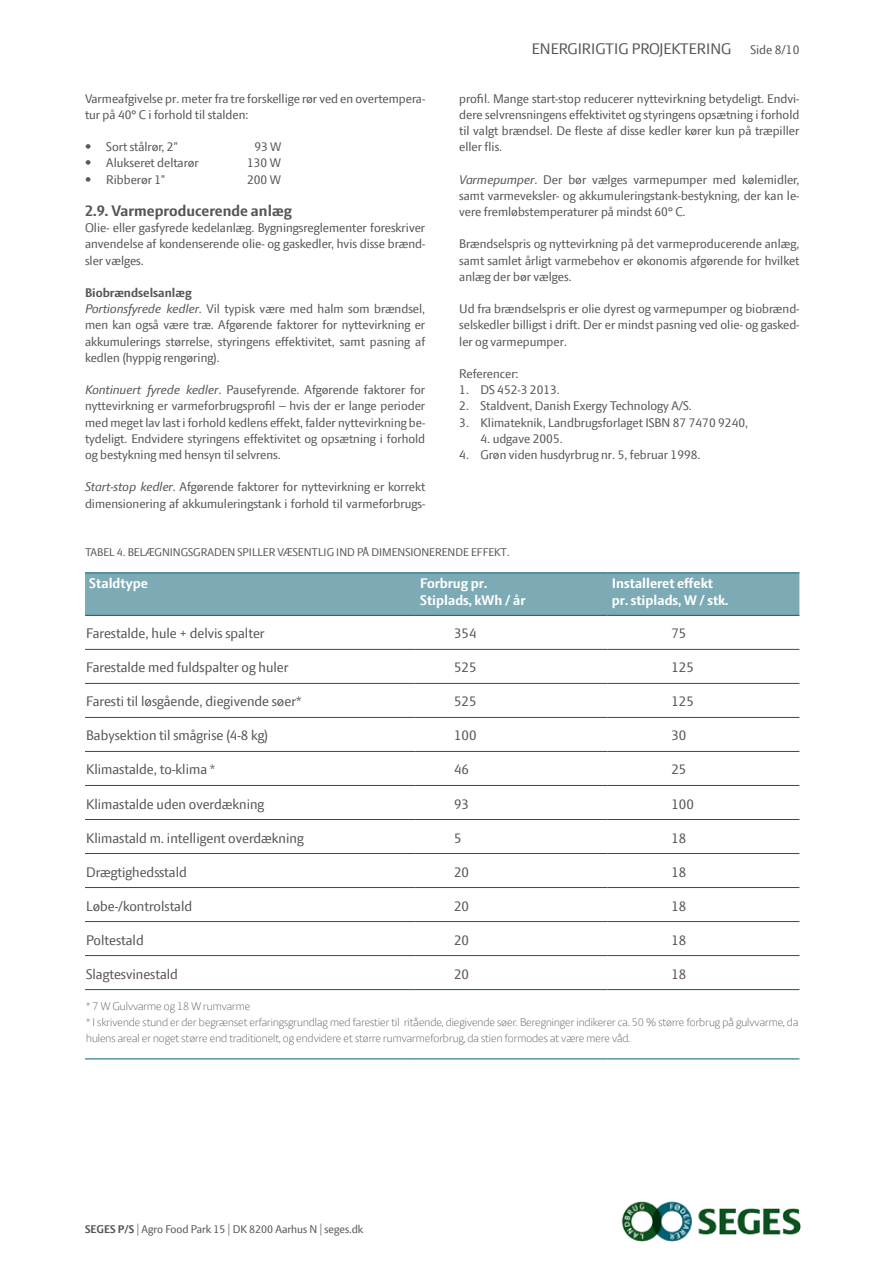
<style>
.page{position:relative;width:893px;height:1263px;background:#fff}
.page>*{position:absolute;margin:0;border:0;box-sizing:border-box;transform-origin:0 0}
.t1{font:16.5px "LF Press Sans";color:#575756}
.t2{font:700 16.5px "LF Press Sans";color:#575756}
.t3{font:15px "LF Press Sans";color:#575756}
.t4{font:700 15px/16.2px "LF Press Sans";color:#fff}
.t5{font:13.5px/16.2px "LF Press Sans";color:#575756;text-align:justify}
.t6{font:300 12px/16.2px "LF Press Sans";color:#575756}
.t7{font:12px "LF Press Sans";color:#575756}
.s1{font-weight:700}
.s2{font-style:italic}
.s3{font-size:13.5px}
</style>
<div class="page">
<img style="left:621px;top:1201px;width:180px;height:41px">
<div style="left:85px;top:573px;width:714px;height:42px;background:#7caab5"></div>
<hr style="left:85px;top:572px;width:331px;height:1px;background:#006070">
<hr style="left:416px;top:572px;width:192px;height:1px;background:#006070">
<hr style="left:608px;top:572px;width:191px;height:1px;background:#006070">
<hr style="left:85px;top:615px;width:331px;height:1px;background:#006070">
<hr style="left:416px;top:615px;width:192px;height:1px;background:#006070">
<hr style="left:608px;top:615px;width:191px;height:1px;background:#006070">
<hr style="left:85px;top:649px;width:331px;height:1px;background:#006070">
<hr style="left:416px;top:649px;width:192px;height:1px;background:#006070">
<hr style="left:608px;top:649px;width:191px;height:1px;background:#006070">
<hr style="left:85px;top:683px;width:331px;height:1px;background:#006070">
<hr style="left:416px;top:683px;width:192px;height:1px;background:#006070">
<hr style="left:608px;top:683px;width:191px;height:1px;background:#006070">
<hr style="left:85px;top:717px;width:331px;height:1px;background:#006070">
<hr style="left:416px;top:717px;width:192px;height:1px;background:#006070">
<hr style="left:608px;top:717px;width:191px;height:1px;background:#006070">
<hr style="left:85px;top:751px;width:331px;height:1px;background:#006070">
<hr style="left:416px;top:751px;width:192px;height:1px;background:#006070">
<hr style="left:608px;top:751px;width:191px;height:1px;background:#006070">
<hr style="left:85px;top:785px;width:331px;height:1px;background:#006070">
<hr style="left:416px;top:785px;width:192px;height:1px;background:#006070">
<hr style="left:608px;top:785px;width:191px;height:1px;background:#006070">
<hr style="left:85px;top:819px;width:331px;height:1px;background:#006070">
<hr style="left:416px;top:819px;width:192px;height:1px;background:#006070">
<hr style="left:608px;top:819px;width:191px;height:1px;background:#006070">
<hr style="left:85px;top:853px;width:331px;height:1px;background:#006070">
<hr style="left:416px;top:853px;width:192px;height:1px;background:#006070">
<hr style="left:608px;top:853px;width:191px;height:1px;background:#006070">
<hr style="left:85px;top:887px;width:331px;height:1px;background:#006070">
<hr style="left:416px;top:887px;width:192px;height:1px;background:#006070">
<hr style="left:608px;top:887px;width:191px;height:1px;background:#006070">
<hr style="left:85px;top:921px;width:331px;height:1px;background:#006070">
<hr style="left:416px;top:921px;width:192px;height:1px;background:#006070">
<hr style="left:608px;top:921px;width:191px;height:1px;background:#006070">
<hr style="left:85px;top:955px;width:331px;height:1px;background:#006070">
<hr style="left:416px;top:955px;width:192px;height:1px;background:#006070">
<hr style="left:608px;top:955px;width:191px;height:1px;background:#006070">
<hr style="left:85px;top:989px;width:331px;height:1px;background:#006070">
<hr style="left:416px;top:989px;width:192px;height:1px;background:#006070">
<hr style="left:608px;top:989px;width:191px;height:1px;background:#006070">
<hr style="left:85px;top:1058px;width:331px;height:1px;background:#006070">
<hr style="left:416px;top:1058px;width:192px;height:1px;background:#006070">
<hr style="left:608px;top:1058px;width:191px;height:1px;background:#006070">
<p class="t5" style="left:85px;top:90px;width:342px">Varmeafgivelse pr. meter fra tre forskellige rør ved en overtempera&shy;tur på 40° C i forhold til stalden:</p>
<p class="t5" style="left:85px;top:139px;width:94px">• Sort stålrør, 2”</p>
<p class="t5" style="left:254px;top:139px;width:29px">93 W</p>
<p class="t5" style="left:85px;top:155px;width:115px">• Alukseret deltarør</p>
<p class="t5" style="left:247px;top:155px;width:35px">130 W</p>
<p class="t5" style="left:85px;top:171px;width:82px">• Ribberør 1”</p>
<p class="t5" style="left:247px;top:171px;width:35px">200 W</p>
<p class="t2" style="left:85px;top:201px;width:208px">2.9. Varmeproducerende anlæg</p>
<p class="t5" style="left:85px;top:220px;width:342px">Olie- eller gasfyrede kedelanlæg. Bygningsreglementer foreskriver anvendelse af kondenserende olie- og gaskedler, hvis disse brænd&shy;sler vælges.</p>
<p class="t5" style="left:85px;top:284px;width:342px;text-align:left"><span class="s1">Biobrændselsanlæg<br></span><span class="s2">Portionsfyrede kedler</span>. Vil typisk være med halm som brændsel, men kan også være træ. Afgørende faktorer for nyttevirkning er akkumulerings størrelse, styringens effektivitet, samt pasning af kedlen (hyppig rengøring).</p>
<p class="t5" style="left:85px;top:382px;width:342px"><span class="s2">Kontinuert fyrede kedler</span>. Pausefyrende. Afgørende faktorer for nyttevirkning er varmeforbrugsprofil – hvis der er lange perioder med meget lav last i forhold kedlens effekt, falder nyttevirkning be&shy;tydeligt. Endvidere styringens effektivitet og opsætning i forhold og bestykning med hensyn til selvrens.</p>
<p class="t5" style="left:85px;top:479px;width:342px"><span class="s2">Start-stop kedler</span>. Afgørende faktorer for nyttevirkning er korrekt dimensionering af akkumuleringstank i forhold til varmeforbrugs-</p>
<p class="t1" style="left:532px;top:39px;width:269px">ENERGIRIGTIG PROJEKTERING <span class="s3">Side 8/10</span></p>
<p class="t5" style="left:459px;top:90px;width:342px">profil. Mange start-stop reducerer nyttevirkning betydeligt. Endvi&shy;dere selvrensningens effektivitet og styringens opsætning i forhold til valgt brændsel. De fleste af disse kedler kører kun på træpiller eller flis.</p>
<p class="t5" style="left:459px;top:171px;width:342px"><span class="s2">Varmepumper</span>. Der bør vælges varmepumper med kølemidler, samt varmeveksler- og akkumuleringstank-bestykning, der kan le&shy;vere fremløbstemperaturer på mindst 60° C.</p>
<p class="t5" style="left:459px;top:236px;width:342px">Brændselspris og nyttevirkning på det varmeproducerende anlæg, samt samlet årligt varmebehov er økonomis afgørende for hvilket anlæg der bør vælges.</p>
<p class="t5" style="left:459px;top:301px;width:342px">Ud fra brændselspris er olie dyrest og varmepumper og biobrænd&shy;selskedler billigst i drift. Der er mindst pasning ved olie- og gasked&shy;ler og varmepumper.</p>
<p class="t5" style="left:459px;top:365px;width:61px">Referencer:</p>
<p class="t5" style="left:459px;top:382px;width:102px">1. DS 452-3 2013.</p>
<p class="t5" style="left:459px;top:398px;width:234px">2. Staldvent, Danish Exergy Technology A/S.</p>
<p class="t5" style="left:459px;top:414px;width:290px">3. Klimateknik, Landbrugsforlaget ISBN 87 7470 9240,</p>
<p class="t5" style="left:480px;top:430px;width:84px">4. udgave 2005.</p>
<p class="t5" style="left:459px;top:446px;width:243px">4. Grøn viden husdyrbrug nr. 5, februar 1998.</p>
<p class="t7" style="left:85px;top:545px;width:426px">TABEL 4. BELÆGNINGSGRADEN SPILLER VÆSENTLIG IND PÅ DIMENSIONERENDE EFFEKT.</p>
<p class="t4" style="left:89px;top:575px;width:60px">Staldtype</p>
<p class="t4" style="left:420px;top:575px;width:107px">Forbrug pr.<br>Stiplads, kWh / år</p>
<p class="t4" style="left:612px;top:575px;width:118px">Installeret effekt pr. stiplads, W / stk.</p>
<p class="t3" style="left:86px;top:625px;width:180px">Farestalde, hule + delvis spalter</p>
<p class="t3" style="left:454px;top:625px;width:24px">354</p>
<p class="t3" style="left:671px;top:625px;width:16px">75</p>
<p class="t3" style="left:86px;top:659px;width:204px">Farestalde med fuldspalter og huler</p>
<p class="t3" style="left:454px;top:659px;width:24px">525</p>
<p class="t3" style="left:671px;top:659px;width:24px">125</p>
<p class="t3" style="left:86px;top:693px;width:217px">Faresti til løsgående, diegivende søer*</p>
<p class="t3" style="left:454px;top:693px;width:24px">525</p>
<p class="t3" style="left:671px;top:693px;width:24px">125</p>
<p class="t3" style="left:86px;top:727px;width:184px">Babysektion til smågrise (4-8 kg)</p>
<p class="t3" style="left:454px;top:727px;width:24px">100</p>
<p class="t3" style="left:671px;top:727px;width:16px">30</p>
<p class="t3" style="left:86px;top:761px;width:131px">Klimastalde, to-klima *</p>
<p class="t3" style="left:454px;top:761px;width:16px">46</p>
<p class="t3" style="left:671px;top:761px;width:16px">25</p>
<p class="t3" style="left:86px;top:795px;width:180px">Klimastalde uden overdækning</p>
<p class="t3" style="left:454px;top:795px;width:16px">93</p>
<p class="t3" style="left:671px;top:795px;width:24px">100</p>
<p class="t3" style="left:86px;top:829px;width:219px">Klimastald m. intelligent overdækning</p>
<p class="t3" style="left:454px;top:829px;width:9px">5</p>
<p class="t3" style="left:671px;top:829px;width:16px">18</p>
<p class="t3" style="left:86px;top:863px;width:102px">Drægtighedsstald</p>
<p class="t3" style="left:454px;top:863px;width:16px">20</p>
<p class="t3" style="left:671px;top:863px;width:16px">18</p>
<p class="t3" style="left:86px;top:897px;width:108px">Løbe-/kontrolstald</p>
<p class="t3" style="left:454px;top:897px;width:16px">20</p>
<p class="t3" style="left:671px;top:897px;width:16px">18</p>
<p class="t3" style="left:86px;top:931px;width:59px">Poltestald</p>
<p class="t3" style="left:454px;top:931px;width:16px">20</p>
<p class="t3" style="left:671px;top:931px;width:16px">18</p>
<p class="t3" style="left:86px;top:965px;width:93px">Slagtesvinestald</p>
<p class="t3" style="left:454px;top:965px;width:16px">20</p>
<p class="t3" style="left:671px;top:965px;width:16px">18</p>
<p class="t6" style="left:86px;top:998px;width:714px">* 7 W Gulvvarme og 18 W rumvarme<br>* I skrivende stund er der begrænset erfaringsgrundlag med farestier til ritående, diegivende søer. Beregninger indikerer ca. 50 % større forbrug på gulvvarme, da hulens areal er noget større end traditionelt, og endvidere et større rumvarmeforbrug, da stien formodes at være mere våd.</p>
<p class="t7" style="left:85px;top:1222px;width:280px"><span class="s1">SEGES P/S</span> | Agro Food Park 15 | DK 8200 Aarhus N | seges.dk</p>
</div>
